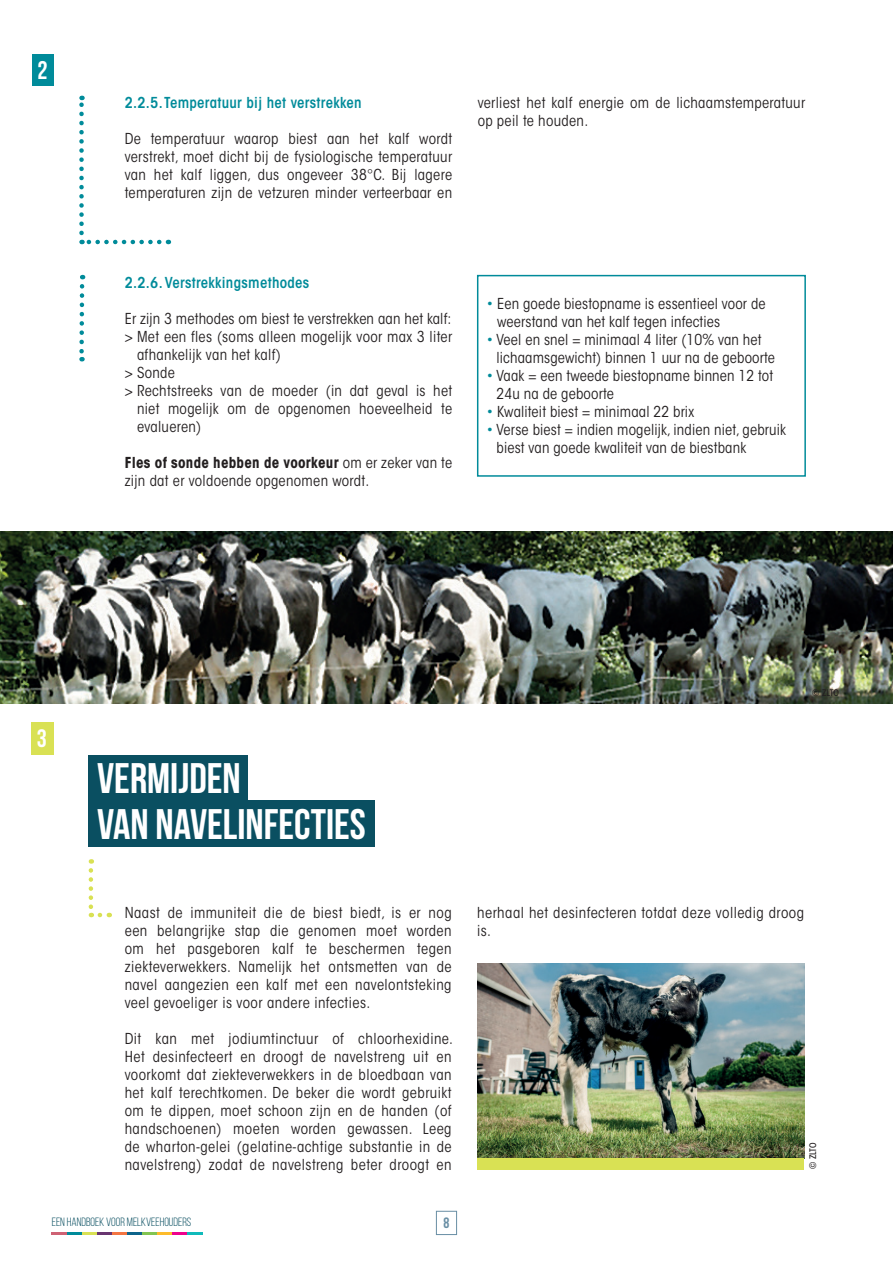
<style>
.page{position:relative;width:893px;height:1263px;background:#fff}
.page>*{position:absolute;margin:0;border:0;box-sizing:border-box;transform-origin:0 0}
.t1{font:42.75px "Bebas Neue";color:#fff}
.t2{font:25.5px "Bebas Neue";color:#fff}
.t3{font:25.2px "Bebas Neue";color:#fff}
.t4{font:condensed 15px/18px "ITC Avant Garde Std";letter-spacing:.02em;color:#231f20}
.t5{font:600 condensed 15px "ITC Avant Garde Std";letter-spacing:.02em;color:#008b9a}
.t6{font:15px "Bebas Neue";color:#688ea4}
.t7{font:12px "Bebas Neue";color:#0a4f61}
.t8{font:500 condensed 9px "ITC Avant Garde Std";letter-spacing:-.02em;color:#231f20}
.s1{font-weight:700}
.s2{color:#008b9a}
</style>
<div class="page">
<hr style="left:67px;top:1232px;width:15px;height:3px;background:#008b9a">
<hr style="left:82px;top:1232px;width:15px;height:3px;background:#d9e154">
<hr style="left:97px;top:1232px;width:15px;height:3px;background:#683570">
<hr style="left:112px;top:1232px;width:15px;height:3px;background:#f37542">
<hr style="left:127px;top:1232px;width:15px;height:3px;background:#0d648b">
<hr style="left:142px;top:1232px;width:15px;height:3px;background:#82c451">
<hr style="left:157px;top:1232px;width:15px;height:3px;background:#fdbb2a">
<hr style="left:52px;top:1232px;width:15px;height:3px;background:#ce6274">
<hr style="left:172px;top:1232px;width:15px;height:3px;background:#ed028c">
<hr style="left:187px;top:1232px;width:15px;height:3px;background:#10baba">
<div style="left:436px;top:1211px;width:21px;height:24px;border:1px solid #688ea4"></div>
<svg style="left:79px;top:275px;width:7px;height:86px"></svg>
<img style="left:0;top:531px;width:893px;height:173px">
<img style="left:477px;top:964px;width:327px;height:194px">
<div style="left:89px;top:755px;width:159px;height:46px;background:#0a4f61"></div>
<div style="left:32px;top:722px;width:22px;height:33px;background:#d9e154"></div>
<div style="left:89px;top:800px;width:286px;height:47px;background:#0a4f61"></div>
<svg style="left:89px;top:870px;width:4px;height:47px"></svg>
<svg style="left:100px;top:913px;width:10px;height:4px"></svg>
<svg style="left:82px;top:240px;width:77px;height:4px"></svg>
<svg style="left:79px;top:96px;width:5px;height:137px"></svg>
<div style="left:477px;top:275px;width:329px;height:202px;border:2px solid #008b9a"></div>
<div style="left:477px;top:1158px;width:327px;height:11px;background:#d9e154"></div>
<div style="left:33px;top:54px;width:21px;height:32px;background:#008b9a"></div>
<h2 class="t2" style="left:37px;top:56px;width:12px">2</h2>
<p class="t5" style="left:125px;top:93px;width:238px">2.2.5. Temperatuur bij het verstrekken</p>
<p class="t4" style="left:125px;top:130px;width:329px;text-align:justify">De temperatuur waarop biest aan het kalf wordt verstrekt, moet dicht bij de fysiologische temperatuur van het kalf liggen, dus ongeveer 38°C. Bij lagere temperaturen zijn de vetzuren minder verteerbaar en</p>
<p class="t4" style="left:478px;top:94px;width:329px">verliest het kalf energie om de lichaamstemperatuur op peil te houden.</p>
<p class="t5" style="left:125px;top:273px;width:186px">2.2.6. Verstrekkingsmethodes</p>
<p class="t4" style="left:125px;top:310px;width:328px">Er zijn 3 methodes om biest te verstrekken aan het kalf:</p>
<p class="t4" style="left:125px;top:328px;width:329px">&gt; Met een fles (soms alleen mogelijk voor max 3 liter</p>
<p class="t4" style="left:137px;top:346px;width:145px">afhankelijk van het kalf)</p>
<p class="t4" style="left:125px;top:364px;width:52px">&gt; Sonde</p>
<p class="t4" style="left:125px;top:382px;width:329px">&gt; Rechtstreeks van de moeder (in dat geval is het</p>
<p class="t4" style="left:137px;top:400px;width:317px">niet mogelijk om de opgenomen hoeveelheid te</p>
<p class="t4" style="left:137px;top:418px;width:66px">evalueren)</p>
<p class="t4" style="left:125px;top:454px;width:329px"><span class="s1">Fles of sonde hebben de voorkeur</span> om er zeker van te zijn dat er voldoende opgenomen wordt.</p>
<p class="t4" style="left:497px;top:295px;width:270px;text-indent:-10px"><span class="s2">•</span> Een goede biestopname is essentieel voor de weerstand van het kalf tegen infecties</p>
<p class="t4" style="left:497px;top:331px;width:280px;text-indent:-10px"><span class="s2">•</span> Veel en snel = minimaal 4 liter (10% van het lichaamsgewicht) binnen 1 uur na de geboorte</p>
<p class="t4" style="left:497px;top:367px;width:278px;text-indent:-10px"><span class="s2">•</span> Vaak = een tweede biestopname binnen 12 tot<br>24u na de geboorte</p>
<p class="t4" style="left:487px;top:403px;width:209px"><span class="s2">•</span> Kwaliteit biest = minimaal 22 brix</p>
<p class="t4" style="left:497px;top:421px;width:291px;text-indent:-10px"><span class="s2">•</span> Verse biest = indien mogelijk, indien niet, gebruik biest van goede kwaliteit van de biestbank</p>
<h3 class="t3" style="left:37px;top:725px;width:11px">3</h3>
<h1 class="t1" style="left:97px;top:755px;width:145px">VERMIJDEN</h1>
<h1 class="t1" style="left:97px;top:800px;width:270px">VAN NAVELINFECTIES</h1>
<p class="t8" style="left:812px;top:687px;width:28px">© ZLTO</p>
<p class="t4" style="left:125px;top:904px;width:328px;text-align:justify">Naast de immuniteit die de biest biedt, is er nog een belangrijke stap die genomen moet worden om het pasgeboren kalf te beschermen tegen ziekteverwekkers. Namelijk het ontsmetten van de navel aangezien een kalf met een navelontsteking veel gevoeliger is voor andere infecties.</p>
<p class="t4" style="left:125px;top:1030px;width:330px;text-align:justify">Dit kan met jodiumtinctuur of chloorhexidine.<br>Het desinfecteert en droogt de navelstreng uit en voorkomt dat ziekteverwekkers in de bloedbaan van het kalf terechtkomen. De beker die wordt gebruikt om te dippen, moet schoon zijn en de handen (of handschoenen) moeten worden gewassen. Leeg de wharton-gelei (gelatine-achtige substantie in de navelstreng) zodat de navelstreng beter droogt en</p>
<p class="t7" style="left:52px;top:1215px;width:141px">EEN HANDBOEK VOOR MELKVEEHOUDERS</p>
<p class="t6" style="left:443px;top:1215px;width:7px">8</p>
<p class="t4" style="left:477px;top:904px;width:328px">herhaal het desinfecteren totdat deze volledig droog is.</p>
<p class="t8" style="left:807px;top:1169px;width:28px;rotate:-90deg">© ZLTO</p>
</div>
